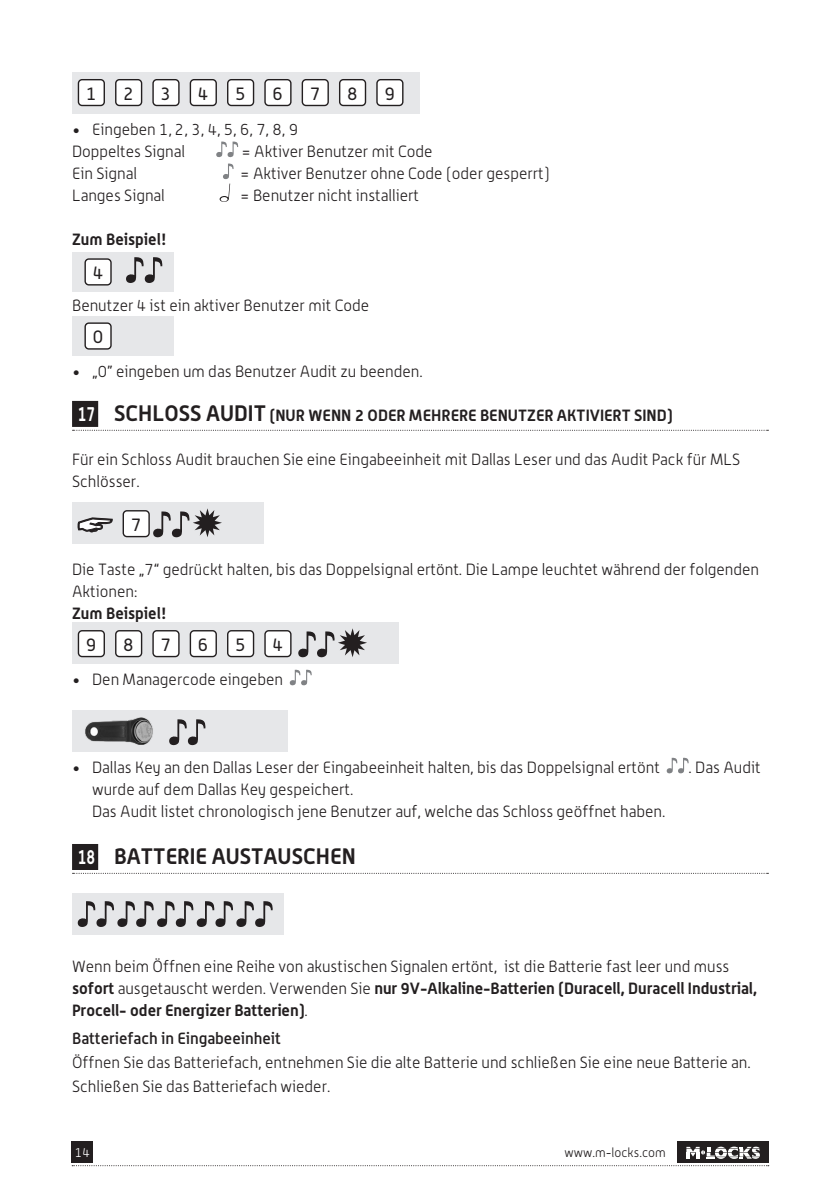
<style>
.page{position:relative;width:840px;height:1191px;background:#fff}
.page>*{position:absolute;margin:0;border:0;box-sizing:border-box;transform-origin:0 0}
.kop{font:700 22px "Alwyn OT";color:#231f20}
.body{font:18px "Alwyn OT";color:#231f20}
.body-2{font:300 16px/22px "Alwyn OT";color:#231f20}
.kop-2{font:700 16px "Alwyn OT";color:#231f20}
.t1{font:500 16px "Alwyn OT";color:#231f20}
.t2{font:300 12.8px "Alwyn OT";color:#231f20}
.t3{font:300 12.8px "Alwyn OT";color:#fff}
.s1{font-size:20px;color:#fff}
.s2{font-size:22px}
.s3{font-weight:700}
</style>
<div class="page">
<div style="left:72px;top:1141px;width:21px;height:22px;background:#231f20"></div>
<svg style="left:72px;top:1165px;width:696px;height:1px"></svg>
<div style="left:676px;top:1141px;width:91px;height:22px;background:#231f20"></div>
<svg style="left:686px;top:1146px;width:73px;height:12px"></svg>
<div style="left:72px;top:401px;width:26px;height:26px;background:#231f20"></div>
<svg style="left:72px;top:430px;width:696px;height:1px"></svg>
<div style="left:72px;top:844px;width:26px;height:26px;background:#231f20"></div>
<svg style="left:72px;top:873px;width:696px;height:1px"></svg>
<div style="left:72px;top:72px;width:348px;height:41px;background:#e6e7e9"></div>
<div style="left:78px;top:80px;width:26px;height:25px;background:#fff;border-radius:4px"></div>
<div style="left:78px;top:79px;width:27px;height:27px;border:1px solid #231f20;border-radius:4px"></div>
<div style="left:116px;top:80px;width:25px;height:25px;background:#fff;border-radius:4px"></div>
<div style="left:115px;top:79px;width:27px;height:27px;border:1px solid #231f20;border-radius:4px"></div>
<div style="left:153px;top:80px;width:26px;height:25px;background:#fff;border-radius:4px"></div>
<div style="left:152px;top:79px;width:27px;height:27px;border:1px solid #231f20;border-radius:4px"></div>
<div style="left:190px;top:80px;width:26px;height:25px;background:#fff;border-radius:4px"></div>
<div style="left:189px;top:79px;width:28px;height:27px;border:1px solid #231f20;border-radius:4px"></div>
<div style="left:227px;top:80px;width:26px;height:25px;background:#fff;border-radius:4px"></div>
<div style="left:227px;top:79px;width:27px;height:27px;border:1px solid #231f20;border-radius:4px"></div>
<div style="left:265px;top:80px;width:26px;height:25px;background:#fff;border-radius:4px"></div>
<div style="left:264px;top:79px;width:27px;height:27px;border:1px solid #231f20;border-radius:4px"></div>
<div style="left:302px;top:80px;width:26px;height:25px;background:#fff;border-radius:4px"></div>
<div style="left:301px;top:79px;width:28px;height:27px;border:1px solid #231f20;border-radius:4px"></div>
<div style="left:339px;top:80px;width:26px;height:25px;background:#fff;border-radius:4px"></div>
<div style="left:339px;top:79px;width:27px;height:27px;border:1px solid #231f20;border-radius:4px"></div>
<div style="left:377px;top:80px;width:25px;height:25px;background:#fff;border-radius:4px"></div>
<div style="left:376px;top:79px;width:27px;height:27px;border:1px solid #231f20;border-radius:4px"></div>
<svg style="left:216px;top:141px;width:22px;height:61px"></svg>
<div style="left:72px;top:502px;width:191px;height:41px;background:#e6e7e9"></div>
<svg style="left:78px;top:517px;width:35px;height:15px"></svg>
<div style="left:123px;top:511px;width:26px;height:25px;background:#fff;border-radius:4px"></div>
<div style="left:122px;top:510px;width:28px;height:27px;border:1px solid #231f20;border-radius:4px"></div>
<svg style="left:153px;top:508px;width:69px;height:30px"></svg>
<div style="left:72px;top:622px;width:327px;height:41px;background:#e6e7e9"></div>
<div style="left:78px;top:631px;width:26px;height:25px;background:#fff;border-radius:4px"></div>
<div style="left:78px;top:630px;width:27px;height:27px;border:1px solid #231f20;border-radius:4px"></div>
<div style="left:116px;top:631px;width:25px;height:25px;background:#fff;border-radius:4px"></div>
<div style="left:115px;top:630px;width:27px;height:27px;border:1px solid #231f20;border-radius:4px"></div>
<div style="left:153px;top:631px;width:26px;height:25px;background:#fff;border-radius:4px"></div>
<div style="left:152px;top:630px;width:27px;height:27px;border:1px solid #231f20;border-radius:4px"></div>
<div style="left:190px;top:631px;width:26px;height:25px;background:#fff;border-radius:4px"></div>
<div style="left:189px;top:630px;width:28px;height:27px;border:1px solid #231f20;border-radius:4px"></div>
<div style="left:227px;top:631px;width:26px;height:25px;background:#fff;border-radius:4px"></div>
<div style="left:227px;top:630px;width:27px;height:27px;border:1px solid #231f20;border-radius:4px"></div>
<div style="left:265px;top:631px;width:26px;height:25px;background:#fff;border-radius:4px"></div>
<div style="left:264px;top:630px;width:27px;height:27px;border:1px solid #231f20;border-radius:4px"></div>
<svg style="left:298px;top:628px;width:69px;height:30px"></svg>
<svg style="left:289px;top:669px;width:22px;height:17px"></svg>
<div style="left:72px;top:710px;width:216px;height:41px;background:#e6e7e9"></div>
<img style="left:85px;top:717px;width:68px;height:27px">
<svg style="left:169px;top:719px;width:36px;height:27px"></svg>
<svg style="left:666px;top:757px;width:22px;height:17px"></svg>
<div style="left:72px;top:893px;width:211px;height:41px;background:#e6e7e9"></div>
<svg style="left:77px;top:901px;width:195px;height:26px"></svg>
<div style="left:72px;top:316px;width:101px;height:40px;background:#e6e7e9"></div>
<div style="left:85px;top:323px;width:26px;height:26px;background:#fff;border-radius:4px"></div>
<div style="left:84px;top:322px;width:28px;height:28px;border:1px solid #231f20;border-radius:4px"></div>
<div style="left:72px;top:252px;width:101px;height:40px;background:#e6e7e9"></div>
<div style="left:85px;top:259px;width:26px;height:26px;background:#fff;border-radius:4px"></div>
<div style="left:84px;top:258px;width:28px;height:27px;border:1px solid #231f20;border-radius:4px"></div>
<svg style="left:126px;top:257px;width:36px;height:26px"></svg>
<p class="body" style="left:86px;top:82px;width:12px">1</p>
<p class="body" style="left:123px;top:82px;width:12px">2</p>
<p class="body" style="left:160px;top:82px;width:12px">3</p>
<p class="body" style="left:198px;top:82px;width:12px">4</p>
<p class="body" style="left:235px;top:82px;width:12px">5</p>
<p class="body" style="left:272px;top:82px;width:12px">6</p>
<p class="body" style="left:309px;top:82px;width:12px">7</p>
<p class="body" style="left:347px;top:82px;width:12px">8</p>
<p class="body" style="left:384px;top:82px;width:12px">9</p>
<p class="body-2" style="left:72px;top:118px;width:227px">• Eingeben 1, 2, 3, 4, 5, 6, 7, 8, 9</p>
<p class="body-2" style="left:72px;top:140px;width:114px">Doppeltes Signal</p>
<p class="body-2" style="left:241px;top:140px;width:192px">= Aktiver Benutzer mit Code</p>
<p class="body-2" style="left:72px;top:162px;width:66px">Ein Signal</p>
<p class="body-2" style="left:240px;top:162px;width:311px">= Aktiver Benutzer ohne Code (oder gesperrt)</p>
<p class="body-2" style="left:72px;top:184px;width:94px">Langes Signal</p>
<p class="body-2" style="left:240px;top:184px;width:180px">= Benutzer nicht installiert</p>
<p class="kop-2" style="left:72px;top:229px;width:96px">Zum Beispiel!</p>
<p class="body" style="left:93px;top:262px;width:12px">4</p>
<p class="body-2" style="left:72px;top:294px;width:298px">Benutzer 4 ist ein aktiver Benutzer mit Code</p>
<p class="body" style="left:93px;top:326px;width:12px">0</p>
<p class="body-2" style="left:72px;top:360px;width:352px">• „0” eingeben um das Benutzer Audit zu beenden.</p>
<p class="kop-2" style="left:78px;top:405px;width:596px"><span class="s1">17</span> <span class="s2">SCHLOSS AUDIT</span> (NUR WENN 2 ODER MEHRERE BENUTZER AKTIVIERT SIND)</p>
<p class="body-2" style="left:72px;top:448px;width:669px">Für ein Schloss Audit brauchen Sie eine Eingabeeinheit mit Dallas Leser und das Audit Pack für MLS<br>Schlösser.</p>
<p class="body" style="left:131px;top:513px;width:12px">7</p>
<p class="body-2" style="left:72px;top:558px;width:688px">Die Taste „7“ gedrückt halten, bis das Doppelsignal ertönt. Die Lampe leuchtet während der folgenden<br>Aktionen:</p>
<p class="kop-2" style="left:72px;top:603px;width:96px">Zum Beispiel!</p>
<p class="body" style="left:86px;top:633px;width:12px">9</p>
<p class="body" style="left:123px;top:633px;width:12px">8</p>
<p class="body" style="left:160px;top:633px;width:12px">7</p>
<p class="body" style="left:198px;top:633px;width:12px">6</p>
<p class="body" style="left:235px;top:633px;width:12px">5</p>
<p class="body" style="left:272px;top:633px;width:12px">4</p>
<p class="body-2" style="left:72px;top:668px;width:212px">• Den Managercode eingeben</p>
<p class="body-2" style="left:72px;top:756px;width:589px">• Dallas Key an den Dallas Leser der Eingabeeinheit halten, bis das Doppelsignal ertönt</p>
<p class="body-2" style="left:688px;top:756px;width:74px">. Das Audit</p>
<p class="body-2" style="left:92px;top:778px;width:263px">wurde auf dem Dallas Key gespeichert.</p>
<p class="body-2" style="left:92px;top:800px;width:574px">Das Audit listet chronologisch jene Benutzer auf, welche das Schloss geöffnet haben.</p>
<p class="kop" style="left:78px;top:842px;width:279px"><span class="s1">18</span> BATTERIE AUSTAUSCHEN</p>
<p class="body-2" style="left:72px;top:955px;width:686px">Wenn beim Öffnen eine Reihe von akustischen Signalen ertönt, ist die Batterie fast leer und muss <span class="s3">sofort</span> ausgetauscht werden. Verwenden Sie <span class="s3">nur 9V-Alkaline-Batterien (Duracell, Duracell Industrial,<br>Procell- oder Energizer Batterien)</span>.</p>
<p class="t1" style="left:72px;top:1029px;width:210px">Batteriefach in Eingabeeinheit</p>
<p class="body-2" style="left:72px;top:1050px;width:679px;line-height:24px">Öffnen Sie das Batteriefach, entnehmen Sie die alte Batterie und schließen Sie eine neue Batterie an.<br>Schließen Sie das Batteriefach wieder.</p>
<p class="t3" style="left:75px;top:1145px;width:16px">14</p>
<p class="t2" style="left:564px;top:1145px;width:103px">www.m-locks.com</p>
</div>
